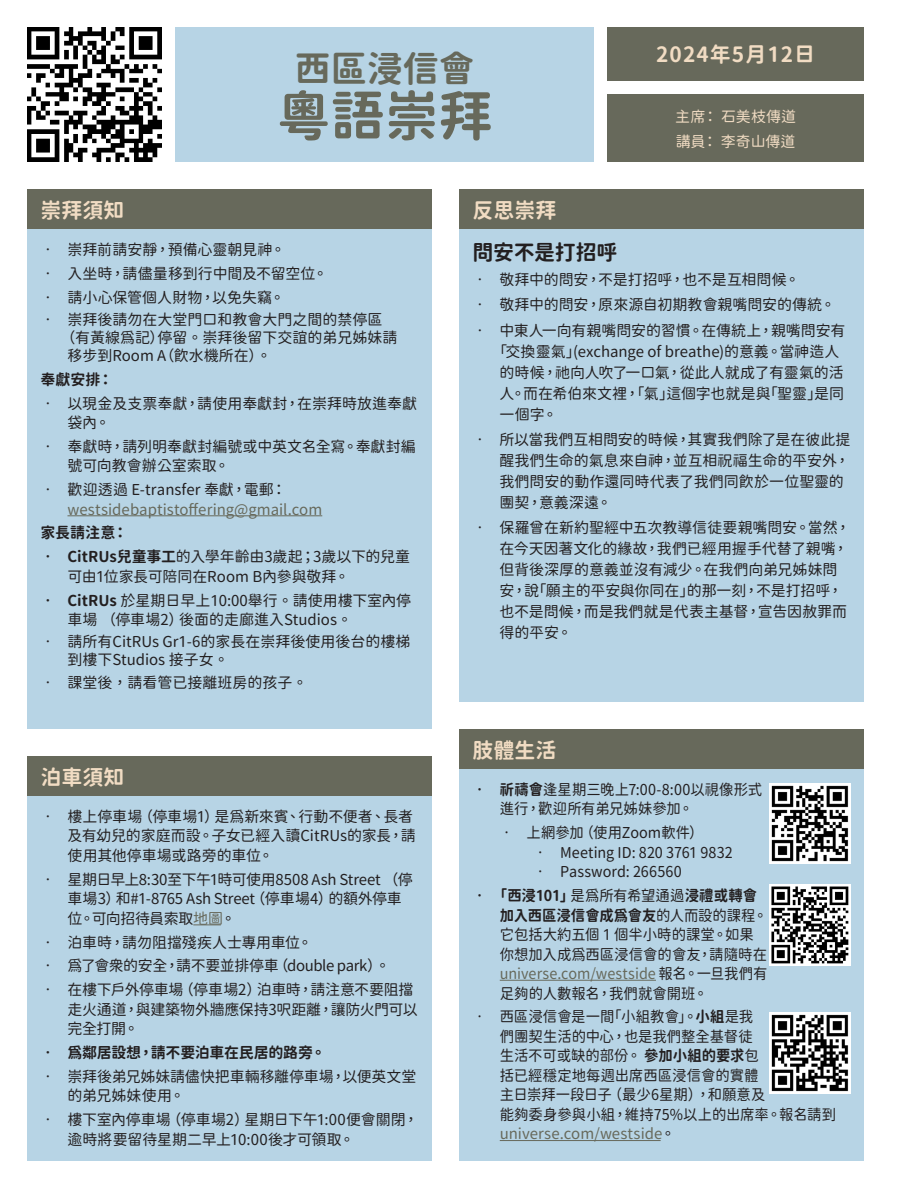
<style>
.page{position:relative;width:918px;height:1188px;background:#fff}
.page>*{position:absolute;margin:0;border:0;box-sizing:border-box;transform-origin:0 0}
.t1{font:54px "Gen Sen Rounded TW B";color:#67695b}
.t2{font:36px "Gen Sen Rounded TW B";color:#67695b}
.t3{font:21px "Gen Sen Rounded TW B";color:#f1dcc3}
.t4{font:21px "Gen Sen Rounded TW B";letter-spacing:.05em;color:#f1dcc3}
.Content{font:21px "Gen Sen Rounded TW B";letter-spacing:-.015em;color:#231f20}
.t5{font:15px/19.5px "Gen Sen Rounded TW R";letter-spacing:-.005em;color:#231f20}
.t6{font:15px/19.5px "Gen Sen Rounded TW R";letter-spacing:-.005em;color:#231f20;scale:.96 1}
.t7{font:15px/19.5px "Gen Sen Rounded TW R";color:#67695b}
.Content-2{font:15px "Gen Sen Rounded TW B";letter-spacing:-.01em;color:#231f20}
.t8{font:15px "Gen Sen Rounded TW R";letter-spacing:-.03em;color:#231f20}
.t9{font:15px "Gen Sen Rounded TW R";color:#f1dcc3}
.s1{color:#231f20}
.s2{font-family:"Gen Sen Rounded TW B"}
.s3{color:#67695b}
</style>
<div class="page">
<img style="left:27px;top:27px;width:135px;height:135px">
<div style="left:176px;top:27px;width:418px;height:135px;background:#b7d4e5"></div>
<div style="left:27px;top:189px;width:405px;height:41px;background:#67695b"></div>
<div style="left:459px;top:729px;width:405px;height:41px;background:#67695b"></div>
<div style="left:459px;top:189px;width:405px;height:41px;background:#67695b"></div>
<div style="left:27px;top:756px;width:405px;height:40px;background:#67695b"></div>
<div style="left:608px;top:27px;width:256px;height:54px;background:#67695b"></div>
<div style="left:608px;top:94px;width:256px;height:68px;background:#67695b"></div>
<div style="left:27px;top:230px;width:405px;height:499px;background:#b7d4e5"></div>
<hr style="left:68px;top:515px;width:254px;height:1px;background:#67695b">
<div style="left:459px;top:770px;width:405px;height:391px;background:#b7d4e5"></div>
<hr style="left:500px;top:980px;width:156px;height:1px;background:#67695b">
<hr style="left:500px;top:1140px;width:161px;height:1px;background:#67695b">
<div style="left:459px;top:230px;width:405px;height:472px;background:#b7d4e5"></div>
<div style="left:27px;top:796px;width:405px;height:365px;background:#b7d4e5"></div>
<svg style="left:193px;top:925px;width:28px;height:1px"></svg>
<img style="left:770px;top:783px;width:80px;height:81px">
<img style="left:770px;top:885px;width:80px;height:81px">
<img style="left:770px;top:1012px;width:80px;height:82px">
<p class="t3" style="left:40px;top:198px;width:85px">崇拜須知</p>
<p class="t2" style="left:295px;top:48px;width:181px">西區浸信會</p>
<p class="t1" style="left:277px;top:86px;width:217px">粵語崇拜</p>
<p class="t3" style="left:472px;top:198px;width:85px">反思崇拜</p>
<p class="t4" style="left:656px;top:43px;width:161px">2024年5月12日</p>
<p class="t9" style="left:675px;top:108px;width:122px">主席： 石美枝傳道</p>
<p class="t9" style="left:676px;top:133px;width:121px">講員： 李奇山傳道</p>
<p class="t5" style="left:40px;top:240px;width:247px">• 崇拜前請安靜，預備心靈朝見神。</p>
<p class="t5" style="left:40px;top:264px;width:289px">• 入坐時，請儘量移到行中間及不留空位。</p>
<p class="t5" style="left:40px;top:288px;width:246px">• 請小心保管個人財物，以免失竊。</p>
<p class="t5" style="left:40px;top:310px;width:343px">• 崇拜後請勿在大堂門口和教會大門之間的禁停區</p>
<p class="t5" style="left:61px;top:328px;width:338px">（有黃線為記）停留。崇拜後留下交誼的弟兄姊妹請</p>
<p class="t5" style="left:68px;top:346px;width:205px">移步到Room A（飲水機所在）。</p>
<p class="Content-2" style="left:40px;top:371px;width:74px">奉獻安排：</p>
<p class="t5" style="left:68px;top:394px;width:351px;text-indent:-27px">• 以現金及支票奉獻，請使用奉獻封，在崇拜時放進奉獻袋內。</p>
<p class="t5" style="left:68px;top:437px;width:350px;text-indent:-27px">• 奉獻時，請列明奉獻封編號或中英文名全寫。奉獻封編號可向教會辦公室索取。</p>
<p class="t7" style="left:68px;top:480px;width:256px;text-indent:-27px"><span class="s1">• 歡迎透過 E-transfer 奉獻，電郵：</span>westsidebaptistoffering@gmail.com</p>
<p class="Content-2" style="left:40px;top:525px;width:89px">家長請注意：</p>
<p class="t5" style="left:68px;top:547px;width:344px;text-indent:-27px"><span class="s2">• CitRUs兒童事工</span>的入學年齡由3歲起；3歲以下的兒童可由1位家長可陪同在Room B內參與敬拜。</p>
<p class="t5" style="left:68px;top:591px;width:345px;text-indent:-27px"><span class="s2">• CitRUs</span> 於星期日早上10:00舉行。請使用樓下室內停車場 （停車場2）後面的走廊進入Studios。</p>
<p class="t5" style="left:68px;top:633px;width:345px;line-height:18px;text-indent:-27px">• 請所有CitRUs Gr1-6的家長在崇拜後使用後台的樓梯到樓下Studios 接子女。</p>
<p class="t5" style="left:40px;top:673px;width:268px">• 課堂後，請看管已接離班房的孩子。</p>
<p class="t3" style="left:40px;top:765px;width:85px">泊車須知</p>
<p class="t5" style="left:68px;top:807px;width:350px;text-indent:-27px">• 樓上停車場（停車場1）是為新來賓、行動不便者、長者及有幼兒的家庭而設。子女已經入讀CitRUs的家長，請使用其他停車場或路旁的車位。</p>
<p class="t5" style="left:68px;top:870px;width:347px;text-indent:-27px">• 星期日早上8:30至下午1時可使用8508 Ash Street （停車場3）和#1-8765 Ash Street（停車場4）的額外停車位。可向招待員索取<span class="s3">地圖</span>。</p>
<p class="t5" style="left:40px;top:933px;width:274px">• 泊車時，請勿阻擋殘疾人士專用車位。</p>
<p class="t8" style="left:40px;top:957px;width:351px">• 為了會眾的安全，請不要並排停車（double park）。</p>
<p class="t5" style="left:68px;top:980px;width:352px;text-indent:-27px">• 在樓下戶外停車場（停車場2）泊車時，請注意不要阻擋走火通道，與建築物外牆應保持3呎距離，讓防火門可以完全打開。</p>
<p class="Content-2" style="left:40px;top:1044px;width:287px">• 為鄰居設想，請不要泊車在民居的路旁。</p>
<p class="t5" style="left:68px;top:1067px;width:351px;text-indent:-27px">• 崇拜後弟兄姊妹請儘快把車輛移離停車場，以便英文堂的弟兄姊妹使用。</p>
<p class="t5" style="left:68px;top:1110px;width:352px;text-indent:-27px">• 樓下室內停車場（停車場2）星期日下午1:00便會關閉，逾時將要留待星期二早上10:00後才可領取。</p>
<p class="Content" style="left:472px;top:240px;width:147px">問安不是打招呼</p>
<p class="t5" style="left:472px;top:270px;width:329px">• 敬拜中的問安，不是打招呼，也不是互相問候。</p>
<p class="t5" style="left:472px;top:295px;width:364px">• 敬拜中的問安，原來源自初期教會親嘴問安的傳統。</p>
<p class="t5" style="left:500px;top:320px;width:348px;line-height:21px;text-indent:-27px">• 中東人一向有親嘴問安的習慣。在傳統上，親嘴問安有「交換靈氣」(exchange of breathe)的意義。當神造人的時候，祂向人吹了一口氣，從此人就成了有靈氣的活人。而在希伯來文裡，「氣」這個字也就是與「聖靈」是同一個字。</p>
<p class="t5" style="left:500px;top:429px;width:352px;line-height:21px;text-indent:-27px">• 所以當我們互相問安的時候，其實我們除了是在彼此提醒我們生命的氣息來自神，並互相祝福生命的平安外，我們問安的動作還同時代表了我們同飲於一位聖靈的團契，意義深遠。</p>
<p class="t5" style="left:500px;top:518px;width:352px;line-height:21px;text-indent:-27px">• 保羅曾在新約聖經中五次教導信徒要親嘴問安。當然，在今天因著文化的緣故，我們已經用握手代替了親嘴，但背後深厚的意義並沒有減少。在我們向弟兄姊妹問安，說「願主的平安與你同在」的那一刻，不是打招呼，也不是問候，而是我們就是代表主基督，宣告因赦罪而得的平安。</p>
<p class="t3" style="left:472px;top:738px;width:85px">肢體生活</p>
<p class="t6" style="left:500px;top:780px;width:275px;text-indent:-27px"><span class="s2">• 祈禱會</span>逢星期三晚上7:00-8:00以視像形式進行，歡迎所有弟兄姊妹參加。</p>
<p class="t6" style="left:500px;top:823px;width:214px">• 上網參加（使用Zoom軟件）</p>
<p class="t6" style="left:533px;top:843px;width:209px">• Meeting ID: 820 3761 9832</p>
<p class="t6" style="left:533px;top:862px;width:156px">• Password: 266560</p>
<p class="t6" style="left:500px;top:886px;width:280px;text-indent:-27px"><span class="s2">• 「西浸101」</span> 是為所有希望通過<span class="s2">浸禮或轉會加入西區浸信會成為會友</span>的人而設的課程。它包括大約五個 1 個半小時的課堂。如果你想加入成為西區浸信會的會友，請隨時在<span class="s3">universe.com/westside</span> 報名。一旦我們有足夠的人數報名，我們就會開班。</p>
<p class="t6" style="left:500px;top:1008px;width:352px;text-indent:-27px">• 西區浸信會是一間「小組教會」。<span class="s2">小組</span>是我<br>們團契生活的中心，也是我們整全基督徒<br>生活不可或缺的部份。 <span class="s2">參加小組的要求</span>包<br>括已經穩定地每週出席西區浸信會的實體<br>主日崇拜一段日子（最少6星期），和願意及<br>能夠委身參與小組，維持75%以上的出席率。報名請到<span class="s3">universe.com/westside</span>。</p>
</div>
